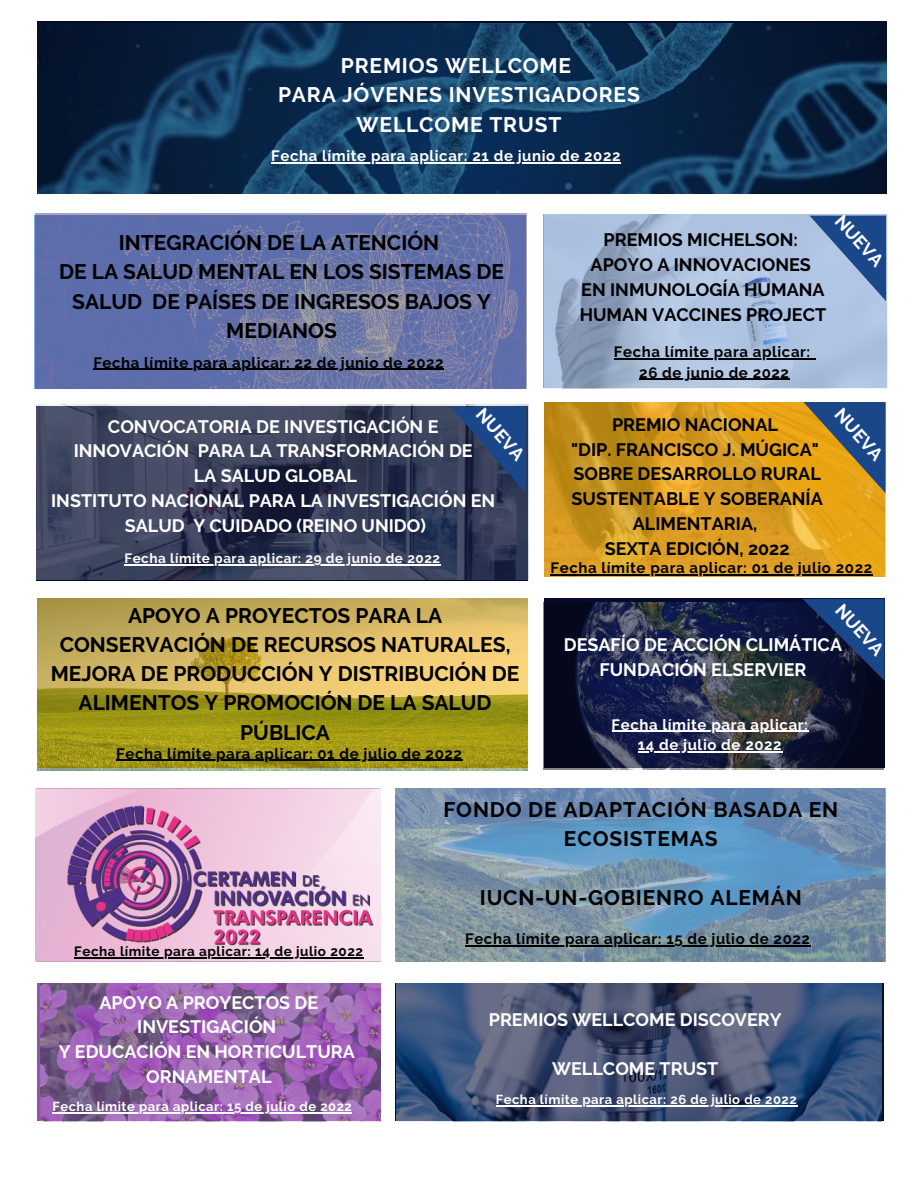
<style>
.page{position:relative;width:918px;height:1188px;background:#fff}
.page>*{position:absolute;margin:0;border:0;box-sizing:border-box;transform-origin:0 0}
.t1{font:700 21px/29.2px "Raleway";color:#000;text-align:center}
.t2{font:700 21px/29.2px "Raleway";letter-spacing:.04em;color:#000;text-align:center}
.t3{font:700 21px "Raleway";letter-spacing:.04em;color:#fff}
.t4{font:700 18px/24.8px "Raleway";color:#fff;text-align:center}
.t5{font:700 18px/24.8px "Raleway";color:#000;text-align:center}
.t6{font:700 15px "Raleway";letter-spacing:.04em;color:#000}
.t7{font:700 15px "Raleway";letter-spacing:.04em;color:#fff}
.t8{font:700 13.5px "Raleway";letter-spacing:.04em;color:#fff}
.t9{font:700 13.5px "Raleway";letter-spacing:.04em;color:#000}
.t10{font:700 13.05px "Raleway";letter-spacing:.04em;color:#fff}
</style>
<div class="page">
<img style="left:545px;top:215px;width:343px;height:173px">
<svg style="left:810px;top:216px;width:76px;height:85px;background:#6586b6"></svg>
<img style="left:545px;top:402px;width:340px;height:174px">
<svg style="left:803px;top:402px;width:83px;height:91px;background:#81764e"></svg>
<div style="left:544px;top:598px;width:341px;height:170px;background:#050a30"></div>
<img style="left:544px;top:602px;width:340px;height:168px">
<svg style="left:803px;top:599px;width:82px;height:82px"></svg>
<img style="left:37px;top:405px;width:491px;height:174px">
<img style="left:37px;top:23px;width:850px;height:170px">
<img style="left:36px;top:213px;width:490px;height:176px">
<img style="left:37px;top:598px;width:491px;height:173px">
<img style="left:36px;top:788px;width:345px;height:174px">
<img style="left:395px;top:788px;width:490px;height:173px">
<hr style="left:116px;top:760px;width:347px;height:1px;background:#000">
<hr style="left:74px;top:957px;width:290px;height:1px;background:#000">
<hr style="left:465px;top:945px;width:346px;height:1px;background:#000">
<hr style="left:271px;top:162px;width:350px;height:2px;background:#fff">
<hr style="left:93px;top:369px;width:351px;height:1px;background:#000">
<hr style="left:614px;top:359px;width:197px;height:1px;background:#000">
<hr style="left:639px;top:379px;width:151px;height:1px;background:#000">
<hr style="left:124px;top:564px;width:317px;height:1px;background:#fff">
<hr style="left:551px;top:574px;width:322px;height:1px;background:#000">
<hr style="left:612px;top:731px;width:197px;height:1px;background:#fff">
<hr style="left:638px;top:751px;width:144px;height:1px;background:#fff">
<svg style="left:451px;top:407px;width:75px;height:86px;background:#26406f"></svg>
<img style="left:41px;top:984px;width:340px;height:137px">
<img style="left:397px;top:984px;width:485px;height:137px">
<hr style="left:496px;top:1105px;width:301px;height:1px;background:#fff">
<hr style="left:52px;top:1112px;width:300px;height:1px;background:#fff">
<p class="t3" style="left:341px;top:53px;width:232px">PREMIOS WELLCOME</p>
<p class="t3" style="left:278px;top:83px;width:363px">PARA JÓVENES INVESTIGADORES</p>
<p class="t3" style="left:357px;top:112px;width:206px">WELLCOME TRUST</p>
<p class="t7" style="left:271px;top:147px;width:351px">Fecha límite para aplicar: 21 de junio de 2022</p>
<p class="t1" style="left:119px;top:228px;width:322px">INTEGRACIÓN DE LA ATENCIÓN</p>
<p class="t1" style="left:59px;top:257px;width:447px">DE LA SALUD MENTAL EN LOS SISTEMAS DE<br>SALUD DE PAÍSES DE INGRESOS BAJOS Y<br>MEDIANOS</p>
<p class="t6" style="left:93px;top:353px;width:352px">Fecha límite para aplicar: 22 de junio de 2022</p>
<p class="t5" style="left:604px;top:228px;width:196px">PREMIOS MICHELSON:</p>
<p class="t5" style="left:591px;top:252px;width:222px">APOYO A INNOVACIONES</p>
<p class="t5" style="left:581px;top:277px;width:245px">EN INMUNOLOGÍA HUMANA</p>
<p class="t5" style="left:580px;top:302px;width:248px">HUMAN VACCINES PROJECT</p>
<p class="t6" style="left:614px;top:343px;width:198px">Fecha límite para aplicar:</p>
<p class="t6" style="left:639px;top:364px;width:151px">26 de junio de 2022</p>
<p class="t4" style="left:848px;top:210px;width:64px;rotate:48deg">NUEVA</p>
<p class="t4" style="left:489px;top:403px;width:64px;rotate:48deg">NUEVA</p>
<p class="t4" style="left:108px;top:414px;width:332px">CONVOCATORIA DE INVESTIGACIÓN E</p>
<p class="t4" style="left:74px;top:439px;width:400px">INNOVACIÓN PARA LA TRANSFORMACIÓN DE</p>
<p class="t4" style="left:194px;top:463px;width:165px">LA SALUD GLOBAL</p>
<p class="t4" style="left:51px;top:488px;width:446px">INSTITUTO NACIONAL PARA LA INVESTIGACIÓN EN</p>
<p class="t4" style="left:125px;top:513px;width:303px">SALUD Y CUIDADO (REINO UNIDO)</p>
<p class="t8" style="left:124px;top:550px;width:317px">Fecha límite para aplicar: 29 de junio de 2022</p>
<p class="t1" style="left:51px;top:601px;width:470px">APOYO A PROYECTOS PARA LA<br>CONSERVACIÓN DE RECURSOS NATURALES,<br>MEJORA DE PRODUCCIÓN Y DISTRIBUCIÓN DE<br>ALIMENTOS Y PROMOCIÓN DE LA SALUD<br>PÚBLICA</p>
<p class="t6" style="left:116px;top:745px;width:347px">Fecha límite para aplicar: 01 de julio de 2022</p>
<p class="t4" style="left:847px;top:403px;width:64px;rotate:48deg">NUEVA</p>
<p class="t5" style="left:612px;top:412px;width:167px">PREMIO NACIONAL</p>
<p class="t5" style="left:571px;top:437px;width:249px">"DIP. FRANCISCO J. MÚGICA"</p>
<p class="t5" style="left:572px;top:462px;width:253px">SOBRE DESARROLLO RURAL<br>SUSTENTABLE Y SOBERANÍA<br>ALIMENTARIA,</p>
<p class="t5" style="left:605px;top:536px;width:186px">SEXTA EDICIÓN, 2022</p>
<p class="t6" style="left:551px;top:559px;width:323px">Fecha límite para aplicar: 01 de julio 2022</p>
<p class="t4" style="left:848px;top:598px;width:64px;rotate:48deg">NUEVA</p>
<p class="t4" style="left:564px;top:633px;width:280px">DESAFÍO DE ACCIÓN CLIMÁTICA</p>
<p class="t4" style="left:599px;top:657px;width:208px">FUNDACIÓN ELSERVIER</p>
<p class="t7" style="left:612px;top:716px;width:198px">Fecha límite para aplicar:</p>
<p class="t7" style="left:638px;top:736px;width:145px">14 de julio de 2022</p>
<p class="t9" style="left:74px;top:943px;width:291px">Fecha límite para aplicar: 14 de julio 2022</p>
<p class="t4" style="left:100px;top:990px;width:220px">APOYO A PROYECTOS DE<br>INVESTIGACIÓN</p>
<p class="t4" style="left:59px;top:1039px;width:298px">Y EDUCACIÓN EN HORTICULTURA</p>
<p class="t4" style="left:146px;top:1064px;width:127px">ORNAMENTAL</p>
<p class="t10" style="left:52px;top:1099px;width:301px">Fecha límite para aplicar: 15 de julio de 2022</p>
<p class="t2" style="left:443px;top:795px;width:396px">FONDO DE ADAPTACIÓN BASADA EN<br>ECOSISTEMAS</p>
<p class="t2" style="left:480px;top:883px;width:324px">IUCN-UN-GOBIENRO ALEMÁN</p>
<p class="t6" style="left:465px;top:930px;width:346px">Fecha límite para aplicar: 15 de julio de 2022</p>
<p class="t4" style="left:489px;top:1007px;width:295px">PREMIOS WELLCOME DISCOVERY</p>
<p class="t4" style="left:552px;top:1057px;width:168px">WELLCOME TRUST</p>
<p class="t10" style="left:496px;top:1092px;width:303px">Fecha límite para aplicar: 26 de julio de 2022</p>
</div>
